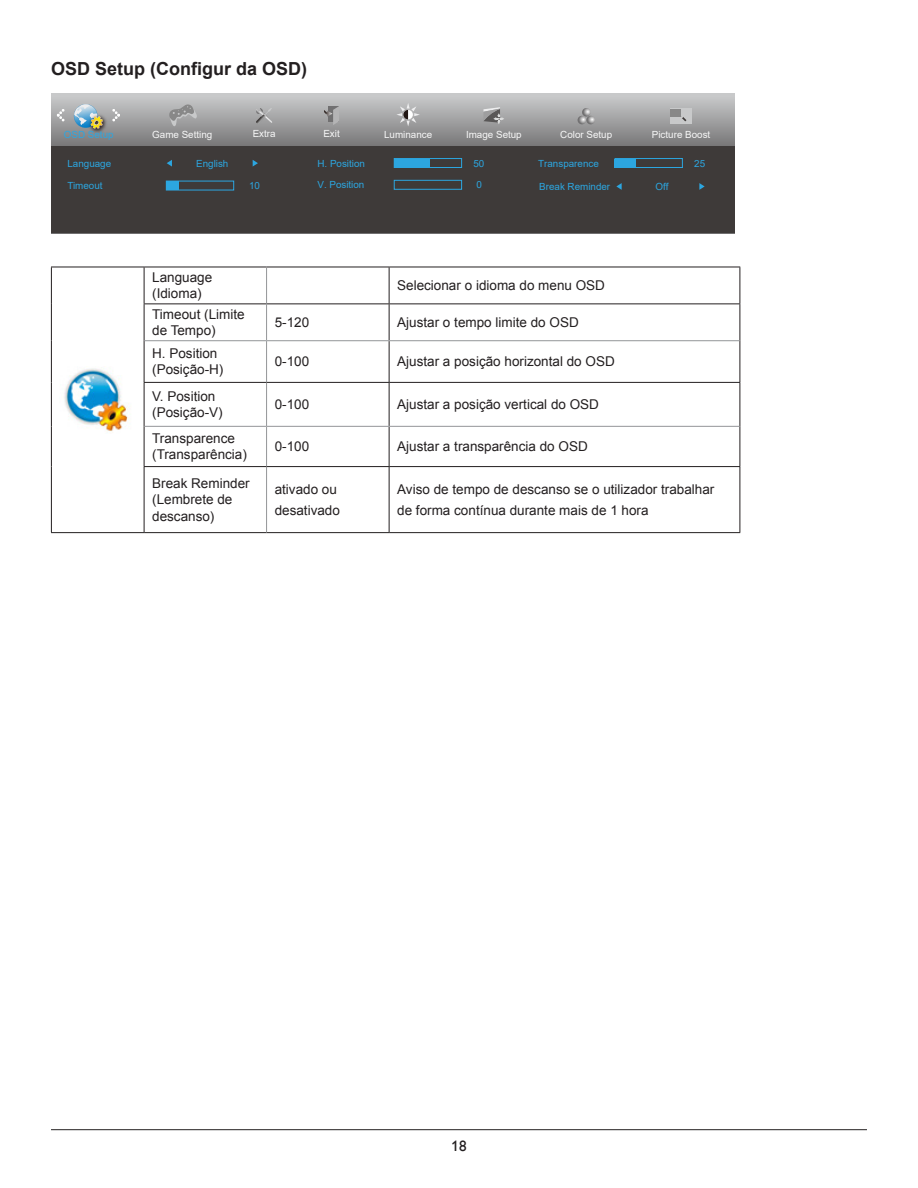
<style>
.page{position:relative;width:918px;height:1188px;background:#fff}
.page>*{position:absolute;margin:0;border:0;box-sizing:border-box;transform-origin:0 0}
.Heading_3{font:700 18px "Arial";color:#231f20}
.t1{font:15px "Gill Sans Alt One WGL";color:#231f20}
.无间隔{font:13.5px/16.2px "Arial";color:#231f20}
.正文_text-1{font:13.5px/20.2px "Arial";color:#231f20}
.t2{font:9.9px "Arial";color:#2ca6e0}
.t3{font:9.9px "Arial";color:#f7f7f7}
</style>
<div class="page">
<hr style="left:51px;top:1129px;width:816px;height:1px;background:#231f20">
<svg style="left:51px;top:94px;width:683px;height:52px;background:#a0a0a1"></svg>
<div style="left:51px;top:146px;width:683px;height:87px;background:#3e3a39"></div>
<svg style="left:57px;top:109px;width:8px;height:13px"></svg>
<svg style="left:112px;top:109px;width:8px;height:13px"></svg>
<svg style="left:324px;top:106px;width:15px;height:19px"></svg>
<svg style="left:255px;top:108px;width:19px;height:16px"></svg>
<svg style="left:396px;top:103px;width:24px;height:23px"></svg>
<svg style="left:483px;top:107px;width:21px;height:17px"></svg>
<svg style="left:578px;top:108px;width:17px;height:16px"></svg>
<div style="left:394px;top:158px;width:68px;height:10px;border:1px solid #2ca6e0"></div>
<div style="left:394px;top:180px;width:68px;height:10px;border:1px solid #2ca6e0"></div>
<div style="left:614px;top:159px;width:22px;height:9px;background:#2ca6e0"></div>
<div style="left:615px;top:158px;width:68px;height:10px;border:1px solid #2ca6e0"></div>
<svg style="left:167px;top:160px;width:5px;height:7px"></svg>
<svg style="left:253px;top:160px;width:5px;height:7px"></svg>
<div style="left:166px;top:181px;width:13px;height:9px;background:#2ca6e0"></div>
<div style="left:394px;top:159px;width:36px;height:9px;background:#2ca6e0"></div>
<svg style="left:616px;top:183px;width:6px;height:7px"></svg>
<svg style="left:699px;top:183px;width:6px;height:7px"></svg>
<img style="left:87px;top:112px;width:23px;height:23px">
<svg style="left:74px;top:104px;width:29px;height:25px"></svg>
<div style="left:671px;top:109px;width:21px;height:15px;background:#c8c9ca"></div>
<div style="left:671px;top:109px;width:10px;height:7px;background:#888"></div>
<svg style="left:169px;top:104px;width:28px;height:22px"></svg>
<hr style="left:51px;top:267px;width:93px;height:1px;background:#231f20">
<hr style="left:51px;top:267px;width:1px;height:37px;background:#231f20">
<hr style="left:144px;top:267px;width:123px;height:1px;background:#231f20">
<hr style="left:144px;top:267px;width:1px;height:36px;background:#231f20">
<hr style="left:267px;top:267px;width:122px;height:1px;background:#231f20">
<hr style="left:389px;top:267px;width:351px;height:1px;background:#231f20">
<hr style="left:389px;top:267px;width:1px;height:36px;background:#231f20">
<hr style="left:740px;top:267px;width:1px;height:36px;background:#231f20">
<hr style="left:51px;top:304px;width:1px;height:37px;background:#231f20">
<hr style="left:144px;top:303px;width:123px;height:1px;background:#231f20">
<hr style="left:144px;top:304px;width:1px;height:37px;background:#231f20">
<hr style="left:267px;top:303px;width:122px;height:1px;background:#231f20">
<hr style="left:389px;top:303px;width:351px;height:1px;background:#231f20">
<hr style="left:389px;top:304px;width:1px;height:36px;background:#231f20">
<hr style="left:740px;top:304px;width:1px;height:37px;background:#231f20">
<hr style="left:51px;top:341px;width:1px;height:41px;background:#231f20">
<hr style="left:144px;top:341px;width:1px;height:41px;background:#231f20">
<hr style="left:389px;top:341px;width:1px;height:41px;background:#231f20">
<hr style="left:740px;top:341px;width:1px;height:41px;background:#231f20">
<hr style="left:51px;top:382px;width:1px;height:44px;background:#231f20">
<hr style="left:144px;top:382px;width:123px;height:1px;background:#231f20">
<hr style="left:144px;top:383px;width:1px;height:43px;background:#231f20">
<hr style="left:267px;top:382px;width:122px;height:1px;background:#231f20">
<hr style="left:389px;top:382px;width:351px;height:1px;background:#231f20">
<hr style="left:389px;top:383px;width:1px;height:43px;background:#231f20">
<hr style="left:740px;top:383px;width:1px;height:43px;background:#231f20">
<hr style="left:51px;top:426px;width:1px;height:41px;background:#231f20">
<hr style="left:144px;top:426px;width:1px;height:40px;background:#231f20">
<hr style="left:389px;top:427px;width:1px;height:39px;background:#231f20">
<hr style="left:740px;top:426px;width:1px;height:40px;background:#231f20">
<hr style="left:51px;top:467px;width:1px;height:65px;background:#231f20">
<hr style="left:144px;top:466px;width:123px;height:1px;background:#231f20">
<hr style="left:144px;top:467px;width:1px;height:65px;background:#231f20">
<hr style="left:267px;top:466px;width:122px;height:1px;background:#231f20">
<hr style="left:389px;top:466px;width:351px;height:1px;background:#231f20">
<hr style="left:389px;top:467px;width:1px;height:65px;background:#231f20">
<hr style="left:740px;top:467px;width:1px;height:65px;background:#231f20">
<hr style="left:51px;top:532px;width:93px;height:1px;background:#231f20">
<hr style="left:144px;top:532px;width:123px;height:1px;background:#231f20">
<hr style="left:267px;top:532px;width:122px;height:1px;background:#231f20">
<hr style="left:389px;top:532px;width:351px;height:1px;background:#231f20">
<hr style="left:266px;top:267px;width:1px;height:36px;background:#939598">
<hr style="left:266px;top:304px;width:1px;height:36px;background:#939598">
<hr style="left:144px;top:340px;width:123px;height:1px;background:#939598">
<hr style="left:267px;top:340px;width:122px;height:1px;background:#939598">
<hr style="left:266px;top:341px;width:1px;height:41px;background:#939598">
<hr style="left:389px;top:340px;width:351px;height:1px;background:#939598">
<hr style="left:266px;top:383px;width:1px;height:43px;background:#939598">
<hr style="left:144px;top:426px;width:123px;height:1px;background:#939598">
<hr style="left:267px;top:426px;width:122px;height:1px;background:#939598">
<hr style="left:266px;top:427px;width:1px;height:39px;background:#939598">
<hr style="left:389px;top:426px;width:351px;height:1px;background:#939598">
<hr style="left:266px;top:467px;width:1px;height:65px;background:#939598">
<img style="left:64px;top:368px;width:65px;height:65px">
<p class="Heading_3" style="left:51px;top:57px;width:258px">OSD Setup (Configur da OSD)</p>
<p class="t3" style="left:253px;top:127px;width:24px">Extra</p>
<p class="t3" style="left:323px;top:127px;width:18px">Exit</p>
<p class="t3" style="left:384px;top:127px;width:50px">Luminance</p>
<p class="t3" style="left:466px;top:127px;width:57px">Image Setup</p>
<p class="t3" style="left:560px;top:128px;width:53px">Color Setup</p>
<p class="t2" style="left:317px;top:156px;width:49px">H. Position</p>
<p class="t2" style="left:473px;top:156px;width:12px">50</p>
<p class="t2" style="left:317px;top:178px;width:48px">V. Position</p>
<p class="t2" style="left:476px;top:178px;width:7px">0</p>
<p class="t2" style="left:64px;top:128px;width:51px">OSD Setup</p>
<p class="t3" style="left:152px;top:128px;width:62px">Game Setting</p>
<p class="t3" style="left:652px;top:128px;width:60px">Picture Boost</p>
<p class="t2" style="left:67px;top:156px;width:45px">Language</p>
<p class="t2" style="left:196px;top:156px;width:34px">English</p>
<p class="t2" style="left:538px;top:156px;width:62px">Transparence</p>
<p class="t2" style="left:694px;top:156px;width:12px">25</p>
<p class="t2" style="left:67px;top:179px;width:37px">Timeout</p>
<p class="t2" style="left:249px;top:179px;width:12px">10</p>
<p class="t2" style="left:539px;top:180px;width:73px">Break Reminder</p>
<p class="t2" style="left:656px;top:180px;width:14px">Off</p>
<p class="无间隔" style="left:152px;top:269px;width:62px">Language (Idioma)</p>
<p class="无间隔" style="left:397px;top:278px;width:209px">Selecionar o idioma do menu OSD</p>
<p class="无间隔" style="left:152px;top:306px;width:94px">Timeout (Limite de Tempo)</p>
<p class="无间隔" style="left:275px;top:314px;width:36px">5-120</p>
<p class="无间隔" style="left:397px;top:314px;width:183px">Ajustar o tempo limite do OSD</p>
<p class="无间隔" style="left:152px;top:346px;width:73px">H. Position (Posição-H)</p>
<p class="无间隔" style="left:275px;top:354px;width:36px">0-100</p>
<p class="无间隔" style="left:397px;top:354px;width:219px">Ajustar a posição horizontal do OSD</p>
<p class="无间隔" style="left:152px;top:388px;width:72px">V. Position (Posição-V)</p>
<p class="无间隔" style="left:275px;top:397px;width:36px">0-100</p>
<p class="无间隔" style="left:397px;top:397px;width:203px">Ajustar a posição vertical do OSD</p>
<p class="无间隔" style="left:152px;top:430px;width:96px">Transparence (Transparência)</p>
<p class="无间隔" style="left:275px;top:439px;width:36px">0-100</p>
<p class="无间隔" style="left:397px;top:439px;width:192px">Ajustar a transparência do OSD</p>
<p class="无间隔" style="left:152px;top:476px;width:99px">Break Reminder (Lembrete de descanso)</p>
<p class="正文_text-1" style="left:275px;top:480px;width:67px">ativado ou desativado</p>
<p class="正文_text-1" style="left:397px;top:480px;width:319px">Aviso de tempo de descanso se o utilizador trabalhar de forma contínua durante mais de 1 hora</p>
<p class="t1" style="left:452px;top:1135px;width:16px">18</p>
</div>
